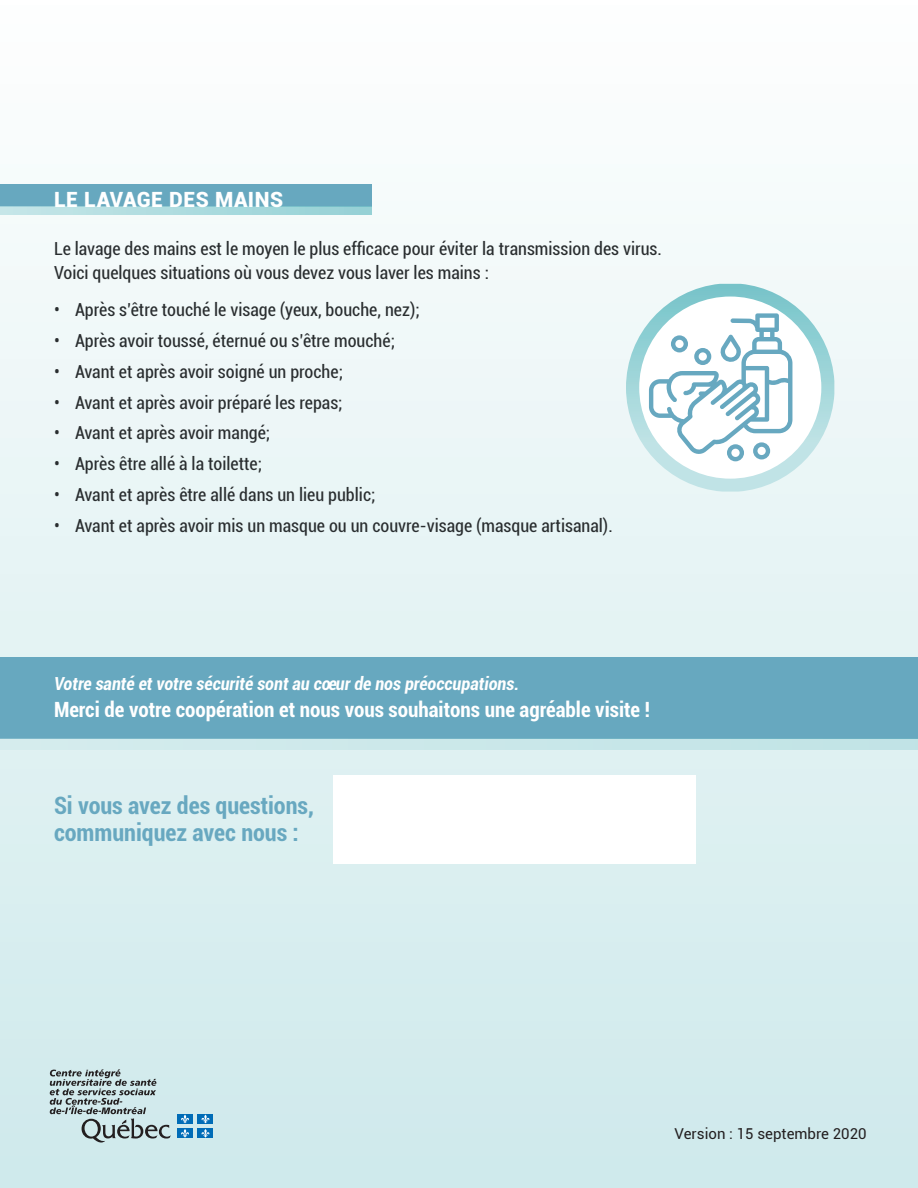
<style>
.page{position:relative;width:918px;height:1188px;background:#fff}
.page>*{position:absolute;margin:0;border:0;box-sizing:border-box;transform-origin:0 0}
.t1{font:700 condensed 24px/27px "Roboto";color:#68a8c0}
.t2{font:700 condensed 21px "Roboto";color:#fff}
.t3{font:900 21px "Roboto";letter-spacing:.025em;color:#fff}
.t4{font:condensed 18px/24px "Roboto";color:#292d2f}
.t5{font:italic 700 condensed 18px "Roboto";color:#fff}
.t6{font:15px "Roboto";color:#231f20}
</style>
<div class="page">
<div style="left:0;top:0;width:918px;height:1188px;background:linear-gradient(to bottom,#fdfefe,#cee9eb)"></div>
<svg style="left:626px;top:284px;width:208px;height:208px"></svg>
<div style="left:0;top:184px;width:371px;height:23px;background:#67a8bf"></div>
<svg style="left:0;top:207px;width:371px;height:7px;background:#addbde"></svg>
<div style="left:0;top:657px;width:918px;height:81px;background:#67a8bf"></div>
<div style="left:0;top:738px;width:918px;height:12px;background:#cbe8e9"></div>
<div style="left:334px;top:776px;width:362px;height:88px;background:#fff"></div>
<svg style="left:50px;top:1069px;width:121px;height:74px;background:#adc0c2"></svg>
<div style="left:177px;top:1114px;width:16px;height:10px;background:#006cb7"></div>
<svg style="left:181px;top:1115px;width:8px;height:8px"></svg>
<div style="left:198px;top:1114px;width:15px;height:10px;background:#006cb7"></div>
<svg style="left:201px;top:1115px;width:9px;height:8px"></svg>
<div style="left:177px;top:1128px;width:16px;height:10px;background:#006cb7"></div>
<svg style="left:181px;top:1129px;width:8px;height:9px"></svg>
<div style="left:198px;top:1128px;width:15px;height:10px;background:#006cb7"></div>
<svg style="left:201px;top:1129px;width:9px;height:9px"></svg>
<p class="t3" style="left:54px;top:184px;width:231px">LE LAVAGE DES MAINS</p>
<p class="t4" style="left:54px;top:236px;width:609px">Le lavage des mains est le moyen le plus efficace pour éviter la transmission des virus.<br>Voici quelques situations où vous devez vous laver les mains :</p>
<p class="t4" style="left:54px;top:297px;width:367px">• Après s’être touché le visage (yeux, bouche, nez);</p>
<p class="t4" style="left:54px;top:328px;width:342px">• Après avoir toussé, éternué ou s’être mouché;</p>
<p class="t4" style="left:54px;top:359px;width:290px">• Avant et après avoir soigné un proche;</p>
<p class="t4" style="left:54px;top:390px;width:290px">• Avant et après avoir préparé les repas;</p>
<p class="t4" style="left:54px;top:420px;width:218px">• Avant et après avoir mangé;</p>
<p class="t4" style="left:54px;top:451px;width:209px">• Après être allé à la toilette;</p>
<p class="t4" style="left:54px;top:482px;width:323px">• Avant et après être allé dans un lieu public;</p>
<p class="t4" style="left:54px;top:513px;width:560px">• Avant et après avoir mis un masque ou un couvre-visage (masque artisanal).</p>
<p class="t5" style="left:54px;top:671px;width:467px">Votre santé et votre sécurité sont au cœur de nos préoccupations.</p>
<p class="t2" style="left:54px;top:695px;width:598px">Merci de votre coopération et nous vous souhaitons une agréable visite !</p>
<h1 class="t1" style="left:54px;top:791px;width:261px">Si vous avez des questions, communiquez avec nous :</h1>
<p class="t6" style="left:675px;top:1123px;width:194px">Version : 15 septembre 2020</p>
</div>
